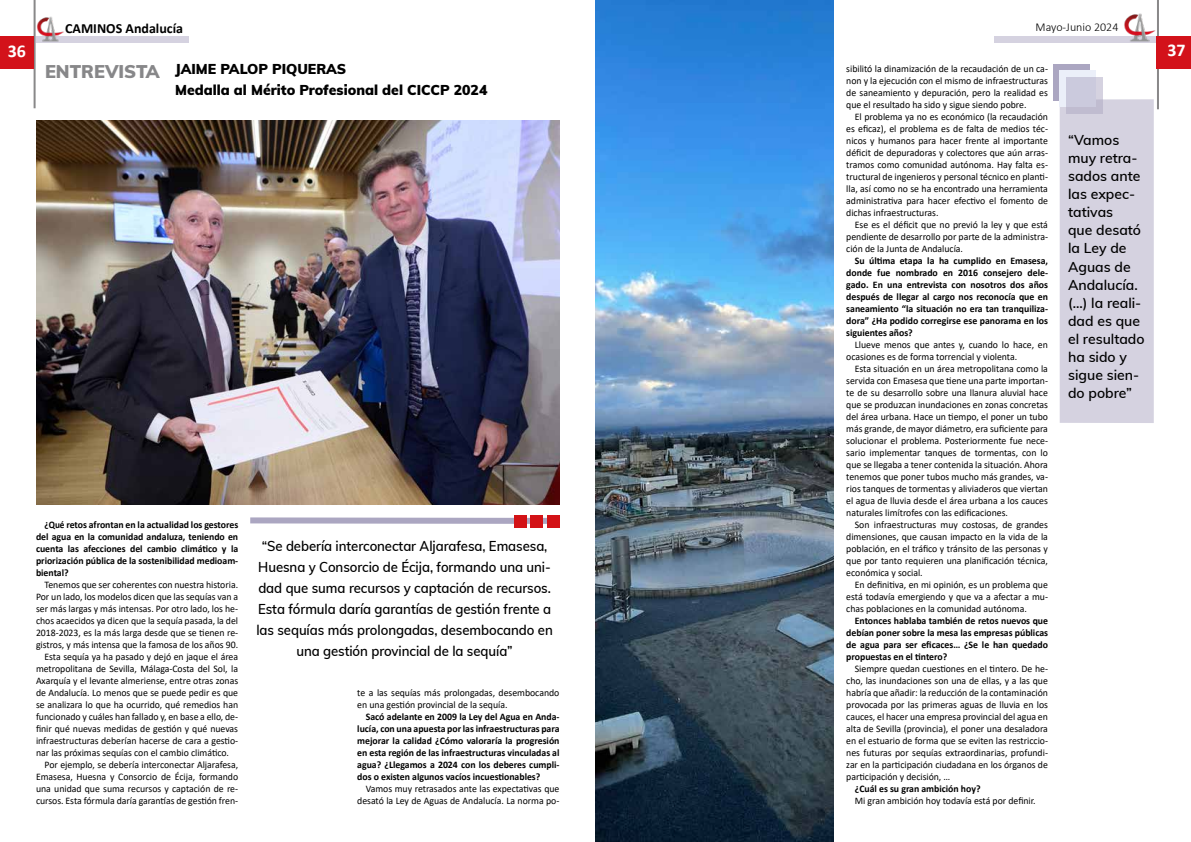
<style>
.page{position:relative;width:1191px;height:842px;background:#fff}
.page>*{position:absolute;margin:0;border:0;box-sizing:border-box;transform-origin:0 0}
.t1{font:700 18px "Calibri";color:#fff}
.t2{font:600 14px/21px "Muli";letter-spacing:-.005em;color:#000;text-align:center;scale:.94 1}
.t3{font:600 14px/18px "Muli";letter-spacing:-.005em;color:#000}
.t4{font:900 14px/21px "Muli";color:#000}
.t5{font:700 14px "Calibri";color:#000}
.t6{font:300 12px "Calibri";color:#000}
.t7{font:10px/12px "Calibri";letter-spacing:-.005em;color:#000;text-align:justify}
.t8{font:700 10px/12px "Calibri";letter-spacing:-.005em;color:#000;text-align:justify}
.t9{font:700 10px/12px "Calibri";letter-spacing:-.005em;color:#000;text-align:justify;scale:.92 1}
.s1{font-size:18px;color:#878789}
</style>
<div class="page">
<svg style="left:250px;top:515px;width:310px;height:12px"></svg>
<div style="left:514px;top:515px;width:12px;height:12px;background:#d31216"></div>
<div style="left:531px;top:515px;width:12px;height:12px;background:#d31216"></div>
<div style="left:547px;top:515px;width:12px;height:12px;background:#d31216"></div>
<img style="left:36px;top:120px;width:523px;height:384px">
<img style="left:595px;top:0;width:238px;height:842px">
<div style="left:1059px;top:99px;width:94px;height:324px;background:#d5d2e0"></div>
<div style="left:1053px;top:65px;width:36px;height:36px;background:#aba6c1"></div>
<div style="left:1059px;top:71px;width:36px;height:36px;background:#ebeff9"></div>
<div style="left:1066px;top:77px;width:36px;height:36px;background:linear-gradient(to right,#c8c7db,#cbc9da)"></div>
<hr style="left:34px;top:0;width:2px;height:108px;background:#898889">
<div style="left:35px;top:36px;width:154px;height:7px;background:#d5d2e0"></div>
<img style="left:35px;top:14px;width:29px;height:30px">
<div style="left:0;top:36px;width:34px;height:32px;background:#d3121a"></div>
<div style="left:994px;top:36px;width:163px;height:7px;background:#d5d2e0"></div>
<hr style="left:1157px;top:0;width:2px;height:109px;background:#898889">
<img style="left:1124px;top:13px;width:33px;height:30px">
<div style="left:1157px;top:36px;width:34px;height:33px;background:#d3121a"></div>
<h1 class="t1" style="left:8px;top:38px;width:20px">36</h1>
<h2 class="t5" style="left:65px;top:18px;width:119px">CAMINOS Andalucía</h2>
<h2 class="t4" style="left:175px;top:58px;width:314px;text-indent:-130px"><span class="s1">ENTREVISTA</span> JAIME PALOP PIQUERAS<br>Medalla al Mérito Profesional del CICCP 2024</h2>
<p class="t9" style="left:36px;top:519px;width:221px;text-indent:9px">¿Qué retos afrontan en la actualidad los gestores del agua en la comunidad andaluza, teniendo en cuenta las afecciones del cambio climático y la priorización pública de la sostenibilidad medioam&shy;biental?</p>
<p class="t7" style="left:45px;top:578px;width:195px">Tenemos que ser coherentes con nuestra historia.</p>
<p class="t7" style="left:36px;top:590px;width:204px">Por un lado, los modelos dicen que las sequías van a</p>
<p class="t7" style="left:36px;top:602px;width:204px">ser más largas y más intensas. Por otro lado, los he-</p>
<p class="t7" style="left:36px;top:614px;width:204px">chos acaecidos ya dicen que la sequía pasada, la del</p>
<p class="t7" style="left:36px;top:626px;width:204px">2018-2023, es la más larga desde que se tienen re-</p>
<p class="t7" style="left:36px;top:638px;width:204px">gistros, y más intensa que la famosa de los años 90.</p>
<p class="t7" style="left:45px;top:650px;width:195px">Esta sequía ya ha pasado y dejó en jaque el área</p>
<p class="t7" style="left:36px;top:662px;width:204px">metropolitana de Sevilla, Málaga-Costa del Sol, la</p>
<p class="t7" style="left:36px;top:674px;width:204px">Axarquía y el levante almeriense, entre otras zonas</p>
<p class="t7" style="left:36px;top:686px;width:204px">de Andalucía. Lo menos que se puede pedir es que</p>
<p class="t7" style="left:36px;top:698px;width:204px">se analizara lo que ha ocurrido, qué remedios han</p>
<p class="t7" style="left:36px;top:710px;width:204px">funcionado y cuáles han fallado y, en base a ello, de-</p>
<p class="t7" style="left:36px;top:722px;width:204px">finir qué nuevas medidas de gestión y qué nuevas</p>
<p class="t7" style="left:36px;top:734px;width:204px">infraestructuras deberían hacerse de cara a gestio-</p>
<p class="t7" style="left:36px;top:746px;width:195px">nar las próximas sequías con el cambio climático.</p>
<p class="t7" style="left:45px;top:758px;width:195px">Por ejemplo, se debería interconectar Aljarafesa,</p>
<p class="t7" style="left:36px;top:770px;width:204px">Emasesa, Huesna y Consorcio de Écija, formando</p>
<p class="t7" style="left:36px;top:782px;width:204px">una unidad que suma recursos y captación de re-</p>
<p class="t7" style="left:36px;top:794px;width:204px">cursos. Esta fórmula daría garantías de gestión fren-</p>
<p class="t2" style="left:256px;top:534px;width:317px">“Se debería interconectar Aljarafesa, Emasesa, Huesna y Consorcio de Écija, formando una uni&shy;dad que suma recursos y captación de recursos.<br>Esta fórmula daría garantías de gestión frente a las sequías más prolongadas, desembocando en una gestión provincial de la sequía”</p>
<p class="t7" style="left:357px;top:686px;width:204px">te a las sequías más prolongadas, desembocando en una gestión provincial de la sequía.</p>
<p class="t8" style="left:357px;top:711px;width:204px;text-indent:9px">Sacó adelante en 2009 la Ley del Agua en Anda&shy;lucía, con una apuesta por las infraestructuras para mejorar la calidad ¿Cómo valoraría la progresión en esta región de las infraestructuras vinculadas al agua? ¿Llegamos a 2024 con los deberes cumpli&shy;dos o existen algunos vacíos incuestionables?</p>
<p class="t7" style="left:357px;top:782px;width:204px;text-align:right">Vamos muy retrasados ante las expectativas que desató la Ley de Aguas de Andalucía. La norma po-</p>
<p class="t6" style="left:1035px;top:20px;width:84px">Mayo-Junio 2024</p>
<p class="t7" style="left:846px;top:62px;width:203px">sibilitó la dinamización de la recaudación de un ca&shy;non y la ejecución con el mismo de infraestructuras de saneamiento y depuración, pero la realidad es que el resultado ha sido y sigue siendo pobre.</p>
<p class="t7" style="left:846px;top:110px;width:203px;text-indent:9px">El problema ya no es económico (la recaudación es eficaz), el problema es de falta de medios téc&shy;nicos y humanos para hacer frente al importante déficit de depuradoras y colectores que aún arras&shy;tramos como comunidad autónoma. Hay falta es&shy;tructural de ingenieros y personal técnico en planti&shy;lla, así como no se ha encontrado una herramienta administrativa para hacer efectivo el fomento de dichas infraestructuras.</p>
<p class="t7" style="left:846px;top:218px;width:203px;text-indent:9px">Ese es el déficit que no previó la ley y que está pendiente de desarrollo por parte de la administra&shy;ción de la Junta de Andalucía.</p>
<p class="t8" style="left:846px;top:255px;width:203px;text-indent:9px">Su última etapa la ha cumplido en Emasesa, donde fue nombrado en 2016 consejero dele&shy;gado. En una entrevista con nosotros dos años después de llegar al cargo nos reconocía que en saneamiento “la situación no era tan tranquiliza&shy;dora” ¿Ha podido corregirse ese panorama en los siguientes años?</p>
<p class="t7" style="left:846px;top:338px;width:203px;text-indent:9px">Llueve menos que antes y, cuando lo hace, en ocasiones es de forma torrencial y violenta.</p>
<p class="t7" style="left:846px;top:362px;width:203px;text-indent:9px">Esta situación en un área metropolitana como la servida con Emasesa que tiene una parte importan&shy;te de su desarrollo sobre una llanura aluvial hace que se produzcan inundaciones en zonas concretas del área urbana. Hace un tiempo, el poner un tubo más grande, de mayor diámetro, era suficiente para solucionar el problema. Posteriormente fue nece&shy;sario implementar tanques de tormentas, con lo que se llegaba a tener contenida la situación. Ahora tenemos que poner tubos mucho más grandes, va&shy;rios tanques de tormentas y aliviaderos que viertan el agua de lluvia desde el área urbana a los cauces naturales limítrofes con las edificaciones.</p>
<p class="t7" style="left:846px;top:518px;width:203px;text-indent:9px">Son infraestructuras muy costosas, de grandes dimensiones, que causan impacto en la vida de la población, en el tráfico y tránsito de las personas y que por tanto requieren una planificación técnica, económica y social.</p>
<p class="t7" style="left:846px;top:578px;width:203px;text-indent:9px">En definitiva, en mi opinión, es un problema que está todavía emergiendo y que va a afectar a mu&shy;chas poblaciones en la comunidad autónoma.</p>
<p class="t8" style="left:846px;top:615px;width:203px;text-indent:9px">Entonces hablaba también de retos nuevos que debían poner sobre la mesa las empresas públicas de agua para ser eficaces… ¿Se le han quedado propuestas en el tintero?</p>
<p class="t7" style="left:846px;top:662px;width:203px;text-indent:9px">Siempre quedan cuestiones en el tintero. De he&shy;cho, las inundaciones son una de ellas, y a las que habría que añadir: la reducción de la contaminación provocada por las primeras aguas de lluvia en los cauces, el hacer una empresa provincial del agua en alta de Sevilla (provincia), el poner una desaladora en el estuario de forma que se eviten las restriccio&shy;nes futuras por sequías extraordinarias, profundi&shy;zar en la participación ciudadana en los órganos de participación y decisión, …</p>
<p class="t8" style="left:855px;top:783px;width:127px">¿Cuál es su gran ambición hoy?</p>
<p class="t7" style="left:855px;top:794px;width:182px">Mi gran ambición hoy todavía está por definir.</p>
<h2 class="t3" style="left:1068px;top:131px;width:78px">“Vamos muy retra&shy;sados ante las expec&shy;tativas<br>que desató la Ley de<br>Aguas de<br>Andalucía. (...) la reali&shy;dad es que el resultado ha sido y sigue sien&shy;do pobre”</h2>
<h1 class="t1" style="left:1167px;top:37px;width:20px">37</h1>
</div>
